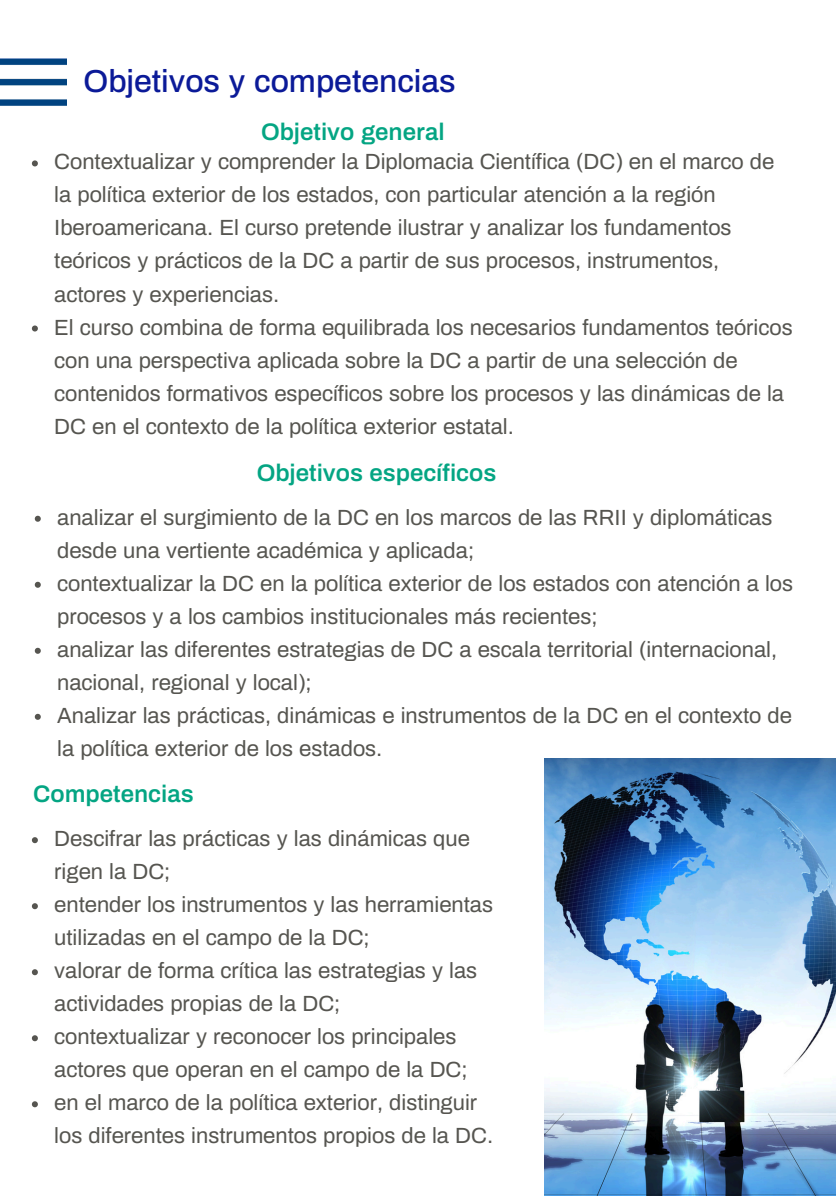
<style>
.page{position:relative;width:836px;height:1196px;background:#fff}
.page>*{position:absolute;margin:0;border:0;box-sizing:border-box;transform-origin:0 0}
.t1{font:500 31.8px "Archivo";color:#0b1a98}
.t2{font:600 24px "Archivo";color:#04a583}
.t3{font:22px/33px "Archivo";color:#565550}
</style>
<div class="page">
<img style="left:0;top:58px;width:66px;height:48px">
<img style="left:544px;top:758px;width:291px;height:437px">
<svg style="left:35px;top:516px;width:6px;height:6px"></svg>
<svg style="left:35px;top:582px;width:6px;height:6px"></svg>
<svg style="left:35px;top:648px;width:6px;height:6px"></svg>
<svg style="left:35px;top:714px;width:6px;height:6px"></svg>
<svg style="left:32px;top:160px;width:6px;height:6px"></svg>
<svg style="left:32px;top:325px;width:6px;height:6px"></svg>
<svg style="left:32px;top:837px;width:6px;height:6px"></svg>
<svg style="left:32px;top:903px;width:6px;height:6px"></svg>
<svg style="left:32px;top:969px;width:6px;height:6px"></svg>
<svg style="left:32px;top:1035px;width:6px;height:6px"></svg>
<svg style="left:32px;top:1101px;width:6px;height:6px"></svg>
<h2 class="t1" style="left:84px;top:61px;width:373px">Objetivos y competencias</h2>
<p class="t2" style="left:261px;top:117px;width:185px">Objetivo general</p>
<p class="t3" style="left:54px;top:146px;width:721px">Contextualizar y comprender la Diplomacia Científica (DC) en el marco de la política exterior de los estados, con particular atención a la región Iberoamericana. El curso pretende ilustrar y analizar los fundamentos teóricos y prácticos de la DC a partir de sus procesos, instrumentos, actores y experiencias.</p>
<p class="t3" style="left:54px;top:311px;width:739px">El curso combina de forma equilibrada los necesarios fundamentos teóricos con una perspectiva aplicada sobre la DC a partir de una selección de contenidos formativos específicos sobre los procesos y las dinámicas de la DC en el contexto de la política exterior estatal.</p>
<p class="t2" style="left:257px;top:458px;width:241px">Objetivos específicos</p>
<p class="t3" style="left:57px;top:501px;width:716px">analizar el surgimiento de la DC en los marcos de las RRII y diplomáticas desde una vertiente académica y aplicada;</p>
<p class="t3" style="left:57px;top:567px;width:737px">contextualizar la DC en la política exterior de los estados con atención a los procesos y a los cambios institucionales más recientes;</p>
<h2 class="t3" style="left:57px;top:633px;width:721px">analizar las diferentes estrategias de DC a escala territorial (internacional, nacional, regional y local);</h2>
<p class="t3" style="left:57px;top:699px;width:736px">Analizar las prácticas, dinámicas e instrumentos de la DC en el contexto de la política exterior de los estados.</p>
<h2 class="t2" style="left:33px;top:779px;width:162px">Competencias</h2>
<p class="t3" style="left:54px;top:822px;width:417px">Descifrar las prácticas y las dinámicas que rigen la DC;</p>
<p class="t3" style="left:54px;top:888px;width:440px">entender los instrumentos y las herramientas utilizadas en el campo de la DC;</p>
<p class="t3" style="left:54px;top:954px;width:424px">valorar de forma crítica las estrategias y las actividades propias de la DC;</p>
<p class="t3" style="left:54px;top:1020px;width:415px">contextualizar y reconocer los principales actores que operan en el campo de la DC;</p>
<p class="t3" style="left:54px;top:1086px;width:440px">en el marco de la política exterior, distinguir los diferentes instrumentos propios de la DC.</p>
</div>
